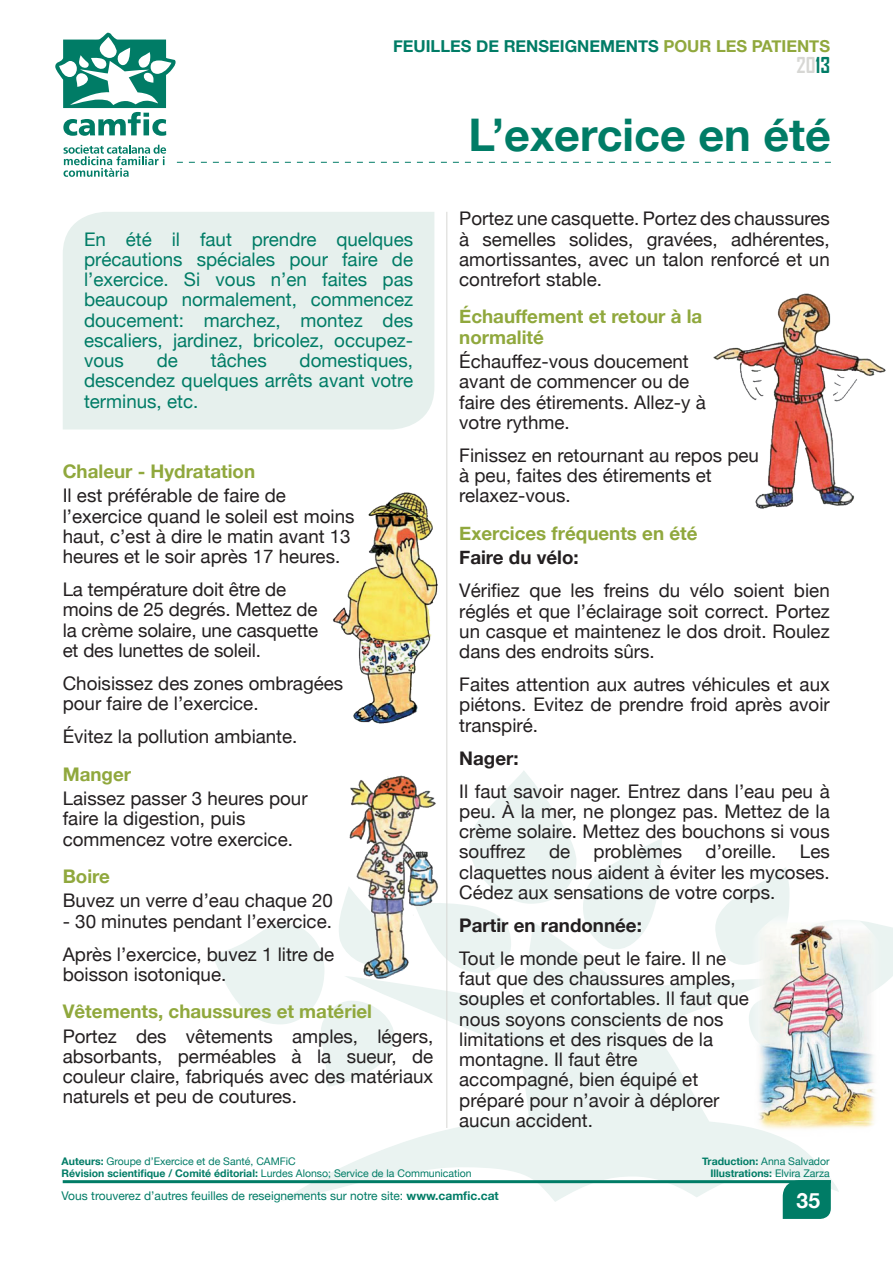
<style>
.page{position:relative;width:893px;height:1263px;background:#fff}
.page>*{position:absolute;margin:0;border:0;box-sizing:border-box;transform-origin:0 0}
.Titulo{font:700 45px "Helvetica Neue";color:#007c66}
.t1{font:700 21px "Agency FB";color:#d7d7d4}
.t2{font:700 21px "Helvetica Neue";color:#fff}
.Galerada{font:18.75px/20.2px "Helvetica Neue";color:#231f20}
.Destacado{font:18.75px/20.2px "Helvetica Neue";color:#007c66;text-align:justify}
.Titulillo{font:700 18.75px/20.2px "Helvetica Neue";color:#90a83d}
.Galerada-2{font:700 18.75px "Helvetica Neue";color:#231f20}
.t3{font:700 16.5px "Helvetica Neue";color:#007c66}
.t4{font:12px "Helvetica Neue";color:#007c66}
.t5{font:700 10.5px/12px "Helvetica Neue";color:#007c66;text-align:right}
.t6{font:10.5px "Helvetica Neue";color:#007c66}
.s1{color:#90a83d}
.s2{color:#007c66}
.s3{font-weight:700}
.s4{font-weight:400}
</style>
<div class="page">
<svg style="left:281px;top:979px;width:558px;height:223px;fill:#eaf3f1"></svg>
<svg style="left:212px;top:923px;width:189px;height:164px"></svg>
<svg style="left:452px;top:771px;width:210px;height:208px"></svg>
<svg style="left:715px;top:867px;width:75px;height:193px"></svg>
<svg style="left:64px;top:145px;width:102px;height:32px"></svg>
<svg style="left:55px;top:33px;width:121px;height:103px"></svg>
<svg style="left:177px;top:162px;width:654px;height:1px"></svg>
<hr style="left:63px;top:1180px;width:768px;height:3px;background:#007c66">
<svg style="left:783px;top:1180px;width:48px;height:39px;background:#07806a"></svg>
<div style="left:63px;top:212px;width:371px;height:217px;background:#e6f0ed"></div>
<hr style="left:446px;top:212px;width:1px;height:916px;background:#d7d7d4">
<img style="left:333px;top:476px;width:115px;height:262px">
<img style="left:325px;top:749px;width:127px;height:245px">
<img style="left:713px;top:293px;width:173px;height:216px">
<img style="left:718px;top:905px;width:175px;height:237px">
<p class="t3" style="left:393px;top:33px;width:438px">FEUILLES DE RENSEIGNEMENTS <span class="s1">POUR LES PATIENTS</span></p>
<p class="t1" style="left:796px;top:52px;width:35px">20<span class="s2">13</span></p>
<p class="Destacado" style="left:84px;top:230px;width:331px">En été il faut prendre quelques précautions spéciales pour faire de l’exercice. Si vous n’en faites pas beaucoup normalement, commencez doucement: marchez, montez des escaliers, jardinez, bricolez, occupez&shy;vous</p>
<p class="Destacado" style="left:157px;top:351px;width:23px">de</p>
<p class="Destacado" style="left:211px;top:351px;width:57px">tâches</p>
<p class="Destacado" style="left:84px;top:351px;width:331px;text-indent:216px">domestiques, descendez quelques arrêts avant votre terminus, etc.</p>
<p class="Titulillo" style="left:63px;top:462px;width:194px">Chaleur - Hydratation</p>
<p class="Galerada" style="left:63px;top:487px;width:293px">Il est préférable de faire de l’exercice quand le soleil est moins haut, c’est à dire le matin avant 13 heures et le soir après 17 heures.</p>
<p class="Galerada" style="left:63px;top:580px;width:257px">La température doit être de moins de 25 degrés. Mettez de la crème solaire, une casquette et des lunettes de soleil.</p>
<p class="Galerada" style="left:63px;top:674px;width:282px">Choisissez des zones ombragées pour faire de l’exercice.</p>
<p class="Galerada" style="left:63px;top:727px;width:236px">Évitez la pollution ambiante.</p>
<p class="Titulillo" style="left:63px;top:764px;width:70px">Manger</p>
<p class="Galerada" style="left:63px;top:789px;width:246px">Laissez passer 3 heures pour faire la digestion, puis commencez votre exercice.</p>
<p class="Titulillo" style="left:63px;top:866px;width:49px">Boire</p>
<p class="Galerada" style="left:63px;top:891px;width:272px">Buvez un verre d’eau chaque 20</p>
<p class="Galerada" style="left:63px;top:912px;width:271px">- 30 minutes pendant l’exercice.</p>
<p class="Galerada" style="left:63px;top:945px;width:273px">Après l’exercice, buvez 1 litre de boisson isotonique.</p>
<p class="Titulillo" style="left:63px;top:1002px;width:311px">Vêtements, chaussures et matériel</p>
<p class="Galerada" style="left:63px;top:1027px;width:372px;text-align:justify">Portez des vêtements amples, légers, absorbants, perméables à la sueur, de couleur claire, fabriqués avec des matériaux naturels et peu de coutures.</p>
<p class="Titulo" style="left:468px;top:100px;width:364px">L’exercice en été</p>
<p class="Galerada" style="left:459px;top:210px;width:372px;text-align:justify">Portez une casquette. Portez des chaussures à semelles solides, gravées, adhérentes, amortissantes, avec un talon renforcé et un contrefort stable.</p>
<p class="Titulillo" style="left:459px;top:307px;width:245px">Échauffement et retour à la normalité</p>
<p class="Galerada" style="left:459px;top:352px;width:248px">Échauffez-vous doucement avant de commencer ou de faire des étirements. Allez-y à votre rythme.</p>
<p class="Galerada" style="left:459px;top:446px;width:301px">Finissez en retournant au repos peu à peu, faites des étirements et relaxez-vous.</p>
<p class="Titulillo" style="left:459px;top:523px;width:240px">Exercices fréquents en été</p>
<p class="Galerada-2" style="left:459px;top:543px;width:121px">Faire du vélo:</p>
<p class="Galerada" style="left:459px;top:581px;width:372px;text-align:justify">Vérifiez que les freins du vélo soient bien réglés et que l’éclairage soit correct. Portez un casque et maintenez le dos droit. Roulez dans des endroits sûrs.</p>
<p class="Galerada" style="left:459px;top:675px;width:372px;text-align:justify">Faites attention aux autres véhicules et aux piétons. Evitez de prendre froid après avoir transpiré.</p>
<p class="Galerada-2" style="left:459px;top:743px;width:61px">Nager:</p>
<p class="Galerada" style="left:459px;top:782px;width:372px;text-align:justify">Il faut savoir nager. Entrez dans l’eau peu à peu. À la mer, ne plongez pas. Mettez de la crème solaire. Mettez des bouchons si vous souffrez</p>
<p class="Galerada" style="left:549px;top:842px;width:23px">de</p>
<p class="Galerada" style="left:594px;top:842px;width:90px">problèmes</p>
<p class="Galerada" style="left:706px;top:842px;width:72px">d’oreille.</p>
<p class="Galerada" style="left:459px;top:842px;width:372px;text-align:justify;text-indent:341px">Les claquettes nous aident à éviter les mycoses.<br>Cédez aux sensations de votre corps.</p>
<p class="Galerada-2" style="left:459px;top:910px;width:184px">Partir en randonnée:</p>
<p class="Galerada" style="left:459px;top:949px;width:291px">Tout le monde peut le faire. Il ne faut que des chaussures amples, souples et confortables. Il faut que nous soyons conscients de nos limitations et des risques de la montagne. Il faut être accompagné, bien équipé et préparé pour n’avoir à déplorer aucun accident.</p>
<p class="t6" style="left:62px;top:1153px;width:236px"><span class="s3">Auteurs:</span> Groupe d’Exercice et de Santé, CAMFiC</p>
<p class="t5" style="left:62px;top:1167px;width:412px">Révision scientifique / Comité éditorial: <span class="s4">Lurdes Alonso; Service de la Communication</span></p>
<p class="t5" style="left:702px;top:1155px;width:129px">Traduction: <span class="s4">Anna Salvador<br></span>Illustrations: <span class="s4">Elvira Zarza</span></p>
<p class="t4" style="left:62px;top:1187px;width:439px">Vous trouverez d’autres feuilles de reseignements sur notre site: <span class="s3">www.camfic.cat</span></p>
<p class="t2" style="left:797px;top:1183px;width:25px">35</p>
</div>
